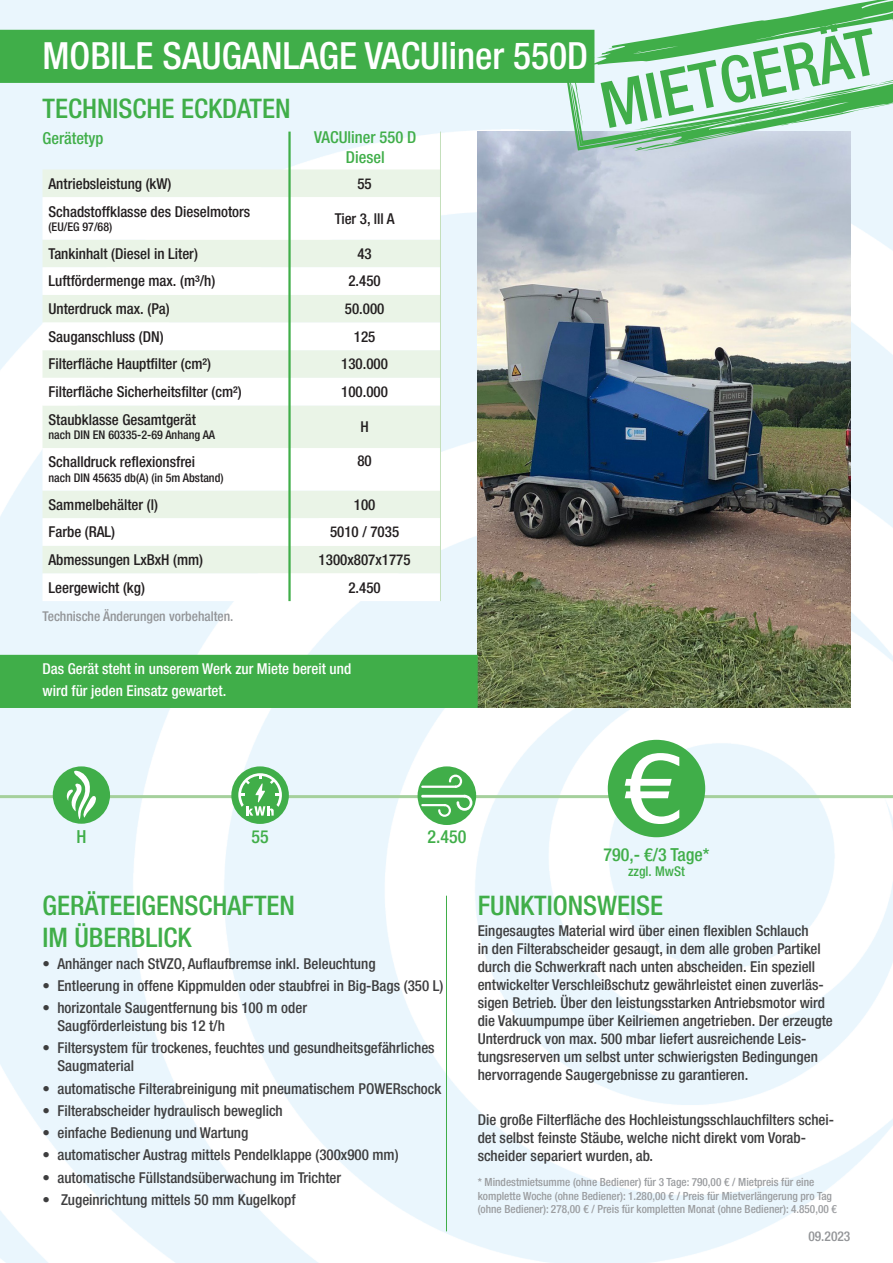
<style>
.page{position:relative;width:893px;height:1263px;background:#fff}
.page>*{position:absolute;margin:0;border:0;box-sizing:border-box;transform-origin:0 0}
.t1{font:500 condensed 64.2px "Helvetica Neue LT Std";color:#40ae49}
.t2{font:500 condensed 37.5px "Helvetica Neue LT Std";color:#fff}
.t3{font:500 condensed 27px/32.4px "Helvetica Neue LT Std";color:#40ae49}
.t4{font:500 condensed 18px "Helvetica Neue LT Std";color:#40ae49}
.t5{font:500 condensed 16.5px/19.5px "Helvetica Neue LT Std";color:#40ae49;text-align:center}
.t6{font:500 condensed 15px/18px "Helvetica Neue LT Std";color:#3e3e3f}
.t7{font:500 condensed 15px "Helvetica Neue LT Std";color:#231f20}
.t8{font:500 condensed 15px/22.2px "Helvetica Neue LT Std";color:#fff}
.t9{font:500 condensed 13.5px "Helvetica Neue LT Std";color:#939598}
.t10{font:500 condensed 13.5px "Helvetica Neue LT Std";color:#40ae49}
.t11{font:500 condensed 12px "Helvetica Neue LT Std";color:#231f20}
.t12{font:500 condensed 11.25px/13.5px "Helvetica Neue LT Std";color:#9b9da0}
</style>
<div class="page">
<img style="left:0;top:0;width:893px;height:1263px">
<div style="left:43px;top:169px;width:397px;height:28px;background:#eaf4e7"></div>
<svg style="left:43px;top:197px;width:397px;height:404px"></svg>
<img style="left:478px;top:151px;width:372px;height:557px">
<hr style="left:440px;top:132px;width:1px;height:469px;background:#c4dfbb">
<hr style="left:288px;top:132px;width:3px;height:469px;background:#40ae49">
<div style="left:0;top:655px;width:478px;height:53px;background:#40ae49"></div>
<svg style="left:569px;top:0;width:324px;height:30px;background:#bee3cf"></svg>
<hr style="left:0;top:795px;width:893px;height:3px;background:#a5d09c">
<div style="left:231px;top:766px;width:58px;height:58px;background:#40ae49;border-radius:50%"></div>
<svg style="left:238px;top:773px;width:44px;height:43px"></svg>
<div style="left:418px;top:766px;width:58px;height:59px;background:#40ae49;border-radius:50%"></div>
<hr style="left:421px;top:785px;width:36px;height:3px;background:#fff">
<svg style="left:449px;top:774px;width:13px;height:14px"></svg>
<hr style="left:421px;top:804px;width:25px;height:2px;background:#fff">
<svg style="left:438px;top:804px;width:13px;height:13px"></svg>
<hr style="left:421px;top:795px;width:45px;height:2px;background:#fff">
<svg style="left:457px;top:795px;width:15px;height:16px"></svg>
<div style="left:53px;top:766px;width:57px;height:58px;background:#40ae49;border-radius:50%"></div>
<svg style="left:66px;top:770px;width:31px;height:49px"></svg>
<div style="left:608px;top:740px;width:97px;height:97px;background:#40ae49;border-radius:50%"></div>
<svg style="left:625px;top:753px;width:54px;height:71px"></svg>
<hr style="left:446px;top:896px;width:1px;height:335px;background:#40ae49">
<svg style="left:0;top:30px;width:893px;height:121px;background:#a8d8b8"></svg>
<h2 class="t2" style="left:43px;top:34px;width:388px">INDUSTRIESAUGER POWER</h2>
<h2 class="t2" style="left:43px;top:34px;width:547px">MOBILE SAUGANLAGE VACUvacliner55550D</h2>
<h3 class="t3" style="left:43px;top:92px;width:250px">TECHNISCHE ECKDATEN</h3>
<p class="t5" style="left:43px;top:129px;width:63px">Gerätetyp</p>
<p class="t5" style="left:314px;top:128px;width:104px">VACUliner 550 D<br>Diesel</p>
<p class="t7" style="left:49px;top:174px;width:125px">Antriebsleistung (kW)</p>
<p class="t7" style="left:357px;top:174px;width:16px">55</p>
<p class="t7" style="left:49px;top:202px;width:203px">Schadstoffklasse des Dieselmotors</p>
<p class="t11" style="left:49px;top:219px;width:65px">(EU/EG 97/68)</p>
<p class="t7" style="left:335px;top:209px;width:61px">Tier 3, lll A</p>
<p class="t7" style="left:49px;top:245px;width:151px">Tankinhalt (Diesel in Liter)</p>
<p class="t7" style="left:357px;top:245px;width:16px">43</p>
<p class="t7" style="left:49px;top:272px;width:168px">Luftfördermenge max. (m³/h)</p>
<p class="t7" style="left:348px;top:272px;width:34px">2.450</p>
<p class="t7" style="left:49px;top:300px;width:123px">Unterdruck max. (Pa)</p>
<p class="t7" style="left:345px;top:300px;width:41px">50.000</p>
<p class="t7" style="left:49px;top:327px;width:117px">Sauganschluss (DN)</p>
<p class="t7" style="left:354px;top:327px;width:23px">125</p>
<p class="t7" style="left:49px;top:355px;width:164px">Filterfläche Hauptfilter (cm²)</p>
<p class="t7" style="left:341px;top:355px;width:48px">130.000</p>
<p class="t7" style="left:49px;top:383px;width:195px">Filterfläche Sicherheitsfilter (cm²)</p>
<p class="t7" style="left:341px;top:383px;width:48px">100.000</p>
<p class="t7" style="left:49px;top:411px;width:149px">Staubklasse Gesamtgerät</p>
<p class="t11" style="left:49px;top:428px;width:168px">nach DIN EN 60335-2-69 Anhang AA</p>
<p class="t7" style="left:360px;top:418px;width:10px">H</p>
<p class="t7" style="left:49px;top:453px;width:148px">Schalldruck reflexionsfrei</p>
<p class="t11" style="left:49px;top:470px;width:177px">nach DIN 45635 db(A) (in 5m Abstand)</p>
<p class="t7" style="left:357px;top:451px;width:16px">80</p>
<p class="t7" style="left:49px;top:495px;width:111px">Sammelbehälter (l)</p>
<p class="t7" style="left:354px;top:495px;width:23px">100</p>
<p class="t7" style="left:49px;top:523px;width:68px">Farbe (RAL)</p>
<p class="t7" style="left:330px;top:523px;width:71px">5010 / 7035</p>
<p class="t7" style="left:49px;top:551px;width:156px">Abmessungen LxBxH (mm)</p>
<p class="t7" style="left:319px;top:551px;width:93px">1300x807x1775</p>
<p class="t7" style="left:49px;top:578px;width:98px">Leergewicht (kg)</p>
<p class="t7" style="left:348px;top:578px;width:34px">2.450</p>
<p class="t9" style="left:43px;top:608px;width:192px">Technische Änderungen vorbehalten.</p>
<h1 class="t1" style="left:594px;top:68px;width:282px;rotate:-11deg">MIETGERÄT</h1>
<p class="t8" style="left:43px;top:657px;width:310px">Das Gerät steht in unserem Werk zur Miete bereit und wird für jeden Einsatz gewartet.</p>
<p class="t4" style="left:76px;top:826px;width:12px">H</p>
<p class="t4" style="left:251px;top:826px;width:19px">55</p>
<p class="t4" style="left:427px;top:826px;width:40px">2.450</p>
<p class="t4" style="left:603px;top:844px;width:108px">790,- €/3 Tage*</p>
<p class="t10" style="left:628px;top:863px;width:58px">zzgl. MwSt</p>
<h3 class="t3" style="left:43px;top:889px;width:254px">GERÄTEEIGENSCHAFTEN<br>IM ÜBERBLICK</h3>
<h3 class="t3" style="left:478px;top:889px;width:187px">FUNKTIONSWEISE</h3>
<p class="t6" style="left:478px;top:921px;width:357px">Eingesaugtes Material wird über einen flexiblen Schlauch<br>in den Filterabscheider gesaugt, in dem alle groben Partikel durch die Schwerkraft nach unten abscheiden. Ein speziell entwickelter Verschleißschutz gewährleistet einen zuverläs&shy;sigen Betrieb. Über den leistungsstarken Antriebsmotor wird die Vakuumpumpe über Keilriemen angetrieben. Der erzeugte Unterdruck von max. 500 mbar liefert ausreichende Leis&shy;tungsreserven um selbst unter schwierigsten Bedingungen hervorragende Saugergebnisse zu garantieren.</p>
<p class="t6" style="left:478px;top:1110px;width:358px">Die große Filterfläche des Hochleistungsschlauchfilters schei&shy;det selbst feinste Stäube, welche nicht direkt vom Vorab&shy;scheider separiert wurden, ab.</p>
<p class="t12" style="left:478px;top:1175px;width:361px">* Mindestmietsumme (ohne Bediener) für 3 Tage: 790,00 € / Mietpreis für eine komplette Woche (ohne Bediener): 1.280,00 € / Preis für Mietverlängerung pro Tag (ohne Bediener): 278,00 € / Preis für kompletten Monat (ohne Bediener): 4.850,00 €</p>
<p class="t9" style="left:808px;top:1228px;width:44px">09.2023</p>
<p class="t6" style="left:43px;top:954px;width:334px">• Anhänger nach StVZO, Auflaufbremse inkl. Beleuchtung</p>
<p class="t6" style="left:43px;top:976px;width:402px">• Entleerung in offene Kippmulden oder staubfrei in Big-Bags (350 L)</p>
<p class="t6" style="left:57px;top:998px;width:251px;text-indent:-15px">• horizontale Saugentfernung bis 100 m oder<br>Saugförderleistung bis 12 t/h</p>
<p class="t6" style="left:57px;top:1039px;width:379px;text-indent:-15px">• Filtersystem für trockenes, feuchtes und gesundheitsgefährliches<br>Saugmaterial</p>
<p class="t6" style="left:43px;top:1079px;width:400px">• automatische Filterabreinigung mit pneumatischem POWERschock</p>
<p class="t6" style="left:43px;top:1101px;width:242px">• Filterabscheider hydraulisch beweglich</p>
<p class="t6" style="left:43px;top:1123px;width:207px">• einfache Bedienung und Wartung</p>
<p class="t6" style="left:43px;top:1146px;width:358px">• automatischer Austrag mittels Pendelklappe (300x900 mm)</p>
<p class="t6" style="left:43px;top:1168px;width:300px">• automatische Füllstandsüberwachung im Trichter</p>
<p class="t6" style="left:43px;top:1190px;width:255px">• Zugeinrichtung mittels 50 mm Kugelkopf</p>
</div>
